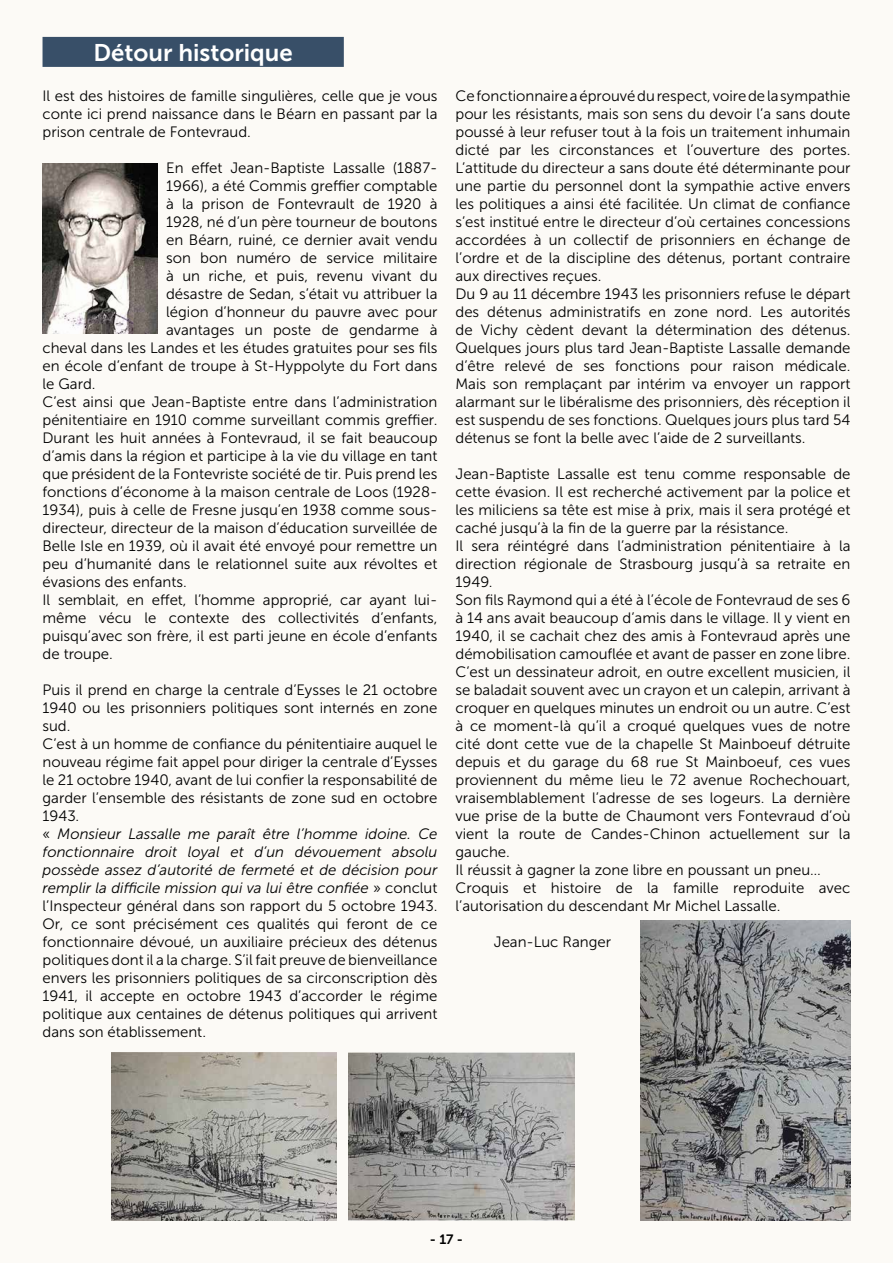
<style>
.page{position:relative;width:893px;height:1263px;background:#fcfaf6}
.page>*{position:absolute;margin:0;border:0;box-sizing:border-box;transform-origin:0 0}
.t1{font:24px "Museo Sans 700";color:#fff}
.t2{font:15px/18px "Museo Sans 300";color:#000}
.t3{font:13.5px "Museo Sans 700";color:#000}
.s1{font-style:italic}
</style>
<div class="page">
<div style="left:43px;top:37px;width:301px;height:30px;background:#384f68"></div>
<img style="left:43px;top:164px;width:115px;height:170px">
<img style="left:641px;top:920px;width:209px;height:300px">
<img style="left:111px;top:1053px;width:225px;height:167px">
<img style="left:349px;top:1053px;width:225px;height:167px">
<h1 class="t1" style="left:93px;top:39px;width:201px">Détour historique</h1>
<p class="t2" style="left:43px;top:87px;width:396px;text-align:justify">Il est des histoires de famille singulières, celle que je vous conte ici prend naissance dans le Béarn en passant par la prison centrale de Fontevraud.</p>
<p class="t2" style="left:166px;top:159px;width:273px">En effet Jean-Baptiste Lassalle (1887-</p>
<p class="t2" style="left:166px;top:177px;width:273px">1966), a été Commis greffier comptable</p>
<p class="t2" style="left:166px;top:195px;width:273px">à la prison de Fontevrault de 1920 à</p>
<p class="t2" style="left:166px;top:213px;width:273px">1928, né d’un père tourneur de boutons</p>
<p class="t2" style="left:166px;top:231px;width:273px">en Béarn, ruiné, ce dernier avait vendu</p>
<p class="t2" style="left:166px;top:249px;width:273px">son bon numéro de service militaire</p>
<p class="t2" style="left:166px;top:267px;width:273px">à un riche, et puis, revenu vivant du</p>
<p class="t2" style="left:166px;top:285px;width:273px">désastre de Sedan, s’était vu attribuer la</p>
<p class="t2" style="left:166px;top:303px;width:273px">légion d’honneur du pauvre avec pour</p>
<p class="t2" style="left:166px;top:321px;width:273px">avantages un poste de gendarme à</p>
<p class="t2" style="left:43px;top:339px;width:396px">cheval dans les Landes et les études gratuites pour ses fils</p>
<p class="t2" style="left:43px;top:357px;width:396px">en école d’enfant de troupe à St-Hyppolyte du Fort dans</p>
<p class="t2" style="left:43px;top:375px;width:55px">le Gard.</p>
<p class="t2" style="left:43px;top:393px;width:396px">C’est ainsi que Jean-Baptiste entre dans l’administration</p>
<p class="t2" style="left:43px;top:411px;width:396px">pénitentiaire en 1910 comme surveillant commis greffier.</p>
<p class="t2" style="left:43px;top:429px;width:396px">Durant les huit années à Fontevraud, il se fait beaucoup</p>
<p class="t2" style="left:43px;top:447px;width:396px">d’amis dans la région et participe à la vie du village en tant</p>
<p class="t2" style="left:43px;top:465px;width:396px">que président de la Fontevriste société de tir. Puis prend les</p>
<p class="t2" style="left:43px;top:483px;width:396px">fonctions d’économe à la maison centrale de Loos (1928-</p>
<p class="t2" style="left:43px;top:501px;width:396px">1934), puis à celle de Fresne jusqu’en 1938 comme sous-</p>
<p class="t2" style="left:43px;top:519px;width:396px">directeur, directeur de la maison d’éducation surveillée de</p>
<p class="t2" style="left:43px;top:537px;width:396px">Belle Isle en 1939, où il avait été envoyé pour remettre un</p>
<p class="t2" style="left:43px;top:555px;width:396px">peu d’humanité dans le relationnel suite aux révoltes et</p>
<p class="t2" style="left:43px;top:573px;width:146px">évasions des enfants.</p>
<p class="t2" style="left:43px;top:591px;width:396px">Il semblait, en effet, l’homme approprié, car ayant lui-</p>
<p class="t2" style="left:43px;top:609px;width:396px">même vécu le contexte des collectivités d’enfants,</p>
<p class="t2" style="left:43px;top:627px;width:396px">puisqu’avec son frère, il est parti jeune en école d’enfants</p>
<p class="t2" style="left:43px;top:645px;width:72px">de troupe.</p>
<p class="t2" style="left:43px;top:681px;width:396px">Puis il prend en charge la centrale d’Eysses le 21 octobre 1940 ou les prisonniers politiques sont internés en zone sud.<br>C’est à un homme de confiance du pénitentiaire auquel le nouveau régime fait appel pour diriger la centrale d’Eysses le 21 octobre 1940, avant de lui confier la responsabilité de garder l’ensemble des résistants de zone sud en octobre 1943.<br>« <span class="s1">Monsieur Lassalle me paraît être l’homme idoine. Ce fonctionnaire droit loyal et d’un dévouement absolu possède assez d’autorité de fermeté et de décision pour remplir la difficile mission qui va lui être confiée</span> » conclut l’Inspecteur général dans son rapport du 5 octobre 1943.<br>Or, ce sont précisément ces qualités qui feront de ce fonctionnaire dévoué, un auxiliaire précieux des détenus politiques dont il a la charge. S’il fait preuve de bienveillance envers les prisonniers politiques de sa circonscription dès 1941, il accepte en octobre 1943 d’accorder le régime politique aux centaines de détenus politiques qui arrivent dans son établissement.</p>
<p class="t2" style="left:455px;top:87px;width:396px">Ce fonctionnaire a éprouvé du respect, voire de la sympathie pour les résistants, mais son sens du devoir l’a sans doute poussé à leur refuser tout à la fois un traitement inhumain dicté par les circonstances et l’ouverture des portes.<br>L’attitude du directeur a sans doute été déterminante pour une partie du personnel dont la sympathie active envers les politiques a ainsi été facilitée. Un climat de confiance s’est institué entre le directeur d’où certaines concessions accordées à un collectif de prisonniers en échange de l’ordre et de la discipline des détenus, portant contraire aux directives reçues.<br>Du 9 au 11 décembre 1943 les prisonniers refuse le départ des détenus administratifs en zone nord. Les autorités de Vichy cèdent devant la détermination des détenus.<br>Quelques jours plus tard Jean-Baptiste Lassalle demande d’être relevé de ses fonctions pour raison médicale.<br>Mais son remplaçant par intérim va envoyer un rapport alarmant sur le libéralisme des prisonniers, dès réception il est suspendu de ses fonctions. Quelques jours plus tard 54 détenus se font la belle avec l’aide de 2 surveillants.</p>
<p class="t2" style="left:455px;top:465px;width:396px">Jean-Baptiste Lassalle est tenu comme responsable de cette évasion. Il est recherché activement par la police et les miliciens sa tête est mise à prix, mais il sera protégé et caché jusqu’à la fin de la guerre par la résistance.<br>Il sera réintégré dans l’administration pénitentiaire à la direction régionale de Strasbourg jusqu’à sa retraite en 1949.<br>Son fils Raymond qui a été à l’école de Fontevraud de ses 6 à 14 ans avait beaucoup d’amis dans le village. Il y vient en 1940, il se cachait chez des amis à Fontevraud après une démobilisation camouflée et avant de passer en zone libre.<br>C’est un dessinateur adroit, en outre excellent musicien, il se baladait souvent avec un crayon et un calepin, arrivant à croquer en quelques minutes un endroit ou un autre. C’est à ce moment-là qu’il a croqué quelques vues de notre cité dont cette vue de la chapelle St Mainboeuf détruite depuis et du garage du 68 rue St Mainboeuf, ces vues proviennent du même lieu le 72 avenue Rochechouart, vraisemblablement l’adresse de ses logeurs. La dernière vue prise de la butte de Chaumont vers Fontevraud d’où vient la route de Candes-Chinon actuellement sur la gauche.<br>Il réussit à gagner la zone libre en poussant un pneu… Croquis et histoire de la famille reproduite avec l’autorisation du descendant Mr Michel Lassalle.</p>
<p class="t2" style="left:494px;top:933px;width:119px">Jean-Luc Ranger</p>
<p class="t3" style="left:430px;top:1232px;width:35px">- 17 -</p>
</div>
